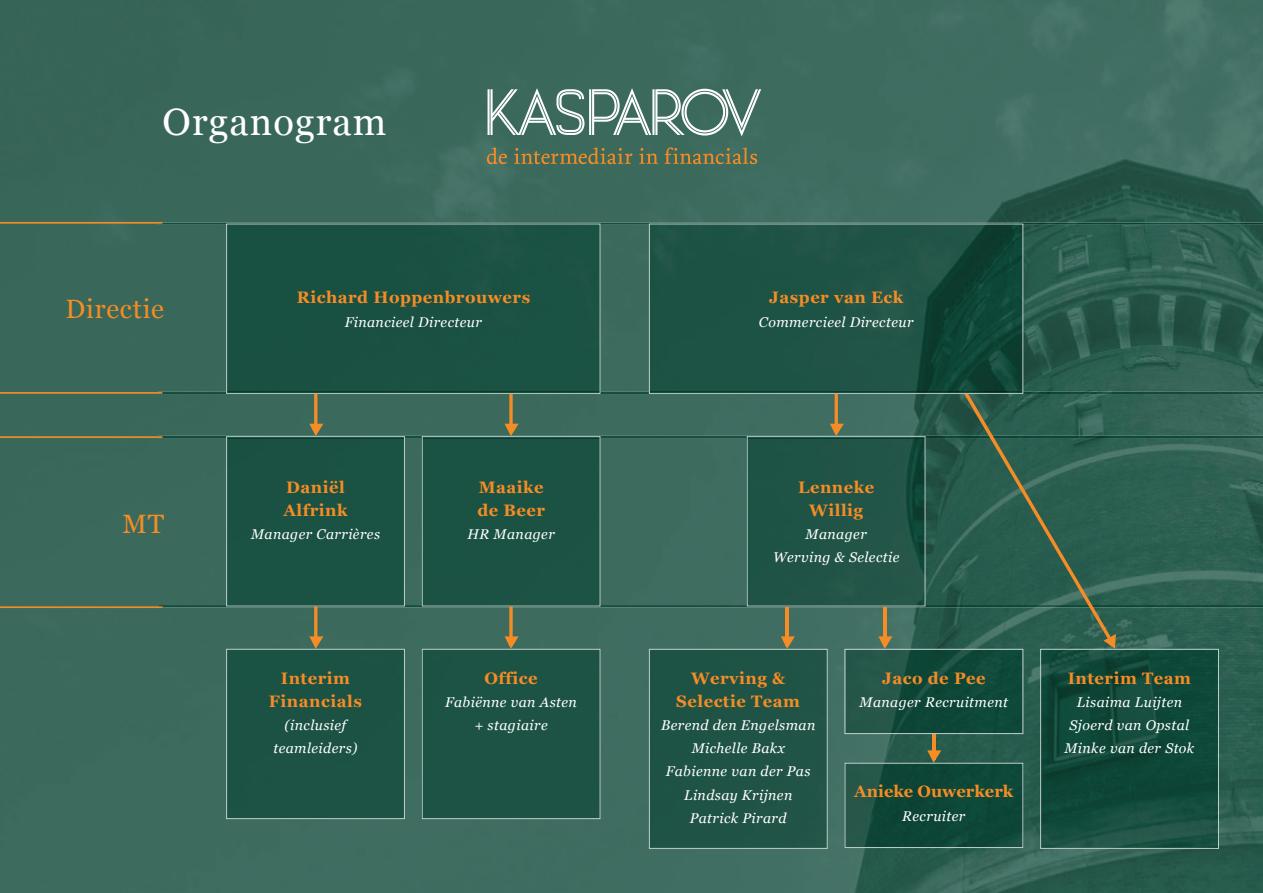
<style>
.page{position:relative;width:1263px;height:893px;background:#fff}
.page>*{position:absolute;margin:0;border:0;box-sizing:border-box;transform-origin:0 0}
.t1{font:38.1px "Georgia";letter-spacing:.03em;color:#fff}
.t2{font:26.55px "Georgia";letter-spacing:.03em;color:#f68c25}
.t3{font:700 16.5px/23.2px "Georgia";letter-spacing:.03em;color:#f68c25;text-align:center}
.t4{font:700 16.5px "Georgia";color:#f68c25}
.t5{font:italic 14.1px/23.2px "Georgia";letter-spacing:.03em;color:#fff;text-align:center}
</style>
<div class="page">
<img style="left:0;top:0;width:1263px;height:893px">
<img style="left:162px;top:392px;width:1101px;height:2px">
<img style="left:158px;top:223px;width:1105px;height:2px">
<img style="left:158px;top:605px;width:1105px;height:2px">
<img style="left:162px;top:436px;width:1101px;height:2px">
<div style="left:424px;top:651px;width:174px;height:166px;background:#1d5345"></div>
<div style="left:422px;top:649px;width:178px;height:170px;border:1px solid #c0cfcd"></div>
<div style="left:228px;top:651px;width:175px;height:166px;background:#1b5243"></div>
<div style="left:226px;top:649px;width:179px;height:170px;border:1px solid #c0cfcd"></div>
<hr style="left:0;top:222px;width:162px;height:2px;background:#f68c25">
<hr style="left:0;top:436px;width:162px;height:2px;background:#f68c25">
<hr style="left:0;top:392px;width:162px;height:2px;background:#f68c25">
<hr style="left:0;top:606px;width:162px;height:2px;background:#f68c25">
<div style="left:424px;top:438px;width:174px;height:166px;background:#1a5243"></div>
<div style="left:422px;top:436px;width:178px;height:170px;border:1px solid #c0cfcd"></div>
<div style="left:228px;top:226px;width:370px;height:166px;background:#1a5142"></div>
<div style="left:226px;top:224px;width:374px;height:170px;border:1px solid #c0cfcd"></div>
<img style="left:651px;top:226px;width:370px;height:166px">
<div style="left:649px;top:224px;width:374px;height:170px;border:1px solid #c0cfcd"></div>
<div style="left:228px;top:438px;width:175px;height:166px;background:#1a5243"></div>
<div style="left:226px;top:436px;width:179px;height:170px;border:1px solid #c0cfcd"></div>
<hr style="left:314px;top:606px;width:3px;height:39px;background:#f68c25">
<svg style="left:309px;top:636px;width:14px;height:13px"></svg>
<hr style="left:786px;top:606px;width:3px;height:39px;background:#f68c25">
<svg style="left:780px;top:636px;width:15px;height:13px"></svg>
<hr style="left:883px;top:606px;width:3px;height:39px;background:#f68c25">
<svg style="left:878px;top:636px;width:14px;height:13px"></svg>
<hr style="left:932px;top:734px;width:3px;height:25px;background:#f68c25">
<svg style="left:926px;top:750px;width:15px;height:13px"></svg>
<hr style="left:314px;top:394px;width:3px;height:39px;background:#f68c25">
<svg style="left:309px;top:424px;width:14px;height:12px"></svg>
<div style="left:749px;top:438px;width:174px;height:166px;background:#215446"></div>
<div style="left:747px;top:436px;width:178px;height:170px;border:1px solid #c0cfcd"></div>
<hr style="left:835px;top:394px;width:3px;height:39px;background:#f68c25">
<svg style="left:829px;top:424px;width:15px;height:12px"></svg>
<svg style="left:509px;top:606px;width:4px;height:30px"></svg>
<svg style="left:504px;top:636px;width:15px;height:13px"></svg>
<svg style="left:509px;top:394px;width:4px;height:30px"></svg>
<svg style="left:504px;top:424px;width:15px;height:12px"></svg>
<div style="left:651px;top:651px;width:175px;height:196px;background:#1f5345"></div>
<div style="left:649px;top:649px;width:179px;height:200px;border:1px solid #c0cfcd"></div>
<img style="left:847px;top:651px;width:174px;height:81px">
<div style="left:845px;top:649px;width:178px;height:85px;border:1px solid #c0cfcd"></div>
<img style="left:847px;top:765px;width:174px;height:81px">
<div style="left:845px;top:763px;width:178px;height:85px;border:1px solid #c0cfcd"></div>
<img style="left:1042px;top:651px;width:175px;height:196px">
<div style="left:1040px;top:649px;width:179px;height:200px;border:1px solid #c0cfcd"></div>
<svg style="left:487px;top:88px;width:274px;height:48px"></svg>
<svg style="left:487px;top:147px;width:20px;height:17px"></svg>
<svg style="left:514px;top:147px;width:118px;height:17px;background:#6a714e"></svg>
<svg style="left:639px;top:148px;width:19px;height:16px"></svg>
<svg style="left:664px;top:147px;width:93px;height:17px;background:#6b734f"></svg>
<svg style="left:964px;top:394px;width:152px;height:255px;background:#305f4f"></svg>
<h1 class="t1" style="left:163px;top:94px;width:225px">Organogram</h1>
<h2 class="t2" style="left:66px;top:289px;width:100px">Directie</h2>
<h2 class="t2" style="left:122px;top:504px;width:43px">MT</h2>
<p class="t3" style="left:297px;top:285px;width:235px">Richard Hoppenbrouwers</p>
<p class="t5" style="left:345px;top:309px;width:138px">Financieel Directeur</p>
<p class="t3" style="left:284px;top:475px;width:66px;text-align:left">Daniël<br>Alfrink</p>
<p class="t5" style="left:251px;top:522px;width:130px">Manager Carrières</p>
<p class="t3" style="left:269px;top:665px;width:94px">Interim<br>Financials</p>
<p class="t5" style="left:273px;top:713px;width:86px">(inclusief teamleiders)</p>
<p class="t3" style="left:477px;top:475px;width:69px;text-align:left">Maaike de Beer</p>
<p class="t5" style="left:468px;top:522px;width:89px">HR Manager</p>
<p class="t3" style="left:484px;top:665px;width:55px">Office</p>
<p class="t5" style="left:445px;top:690px;width:133px">Fabiënne van Asten + stagiaire</p>
<p class="t3" style="left:769px;top:285px;width:135px">Jasper van Eck</p>
<p class="t5" style="left:759px;top:309px;width:156px">Commercieel Directeur</p>
<p class="t3" style="left:798px;top:475px;width:78px">Lenneke<br>Willig</p>
<p class="t5" style="left:773px;top:522px;width:128px">Manager<br>Werving &amp; Selectie</p>
<p class="t3" style="left:676px;top:665px;width:125px">Werving &amp;<br>Selectie Team</p>
<p class="t5" style="left:661px;top:713px;width:156px">Berend den Engelsman<br>Michelle Bakx<br>Fabienne van der Pas<br>Lindsay Krijnen<br>Patrick Pirard</p>
<p class="t3" style="left:882px;top:665px;width:105px">Jaco de Pee</p>
<p class="t5" style="left:859px;top:690px;width:150px">Manager Recruitment</p>
<p class="t4" style="left:854px;top:779px;width:161px">Anieke Ouwerkerk</p>
<p class="t5" style="left:902px;top:804px;width:65px">Recruiter</p>
<p class="t3" style="left:1068px;top:665px;width:125px">Interim Team</p>
<p class="t5" style="left:1064px;top:690px;width:131px">Lisaima Luijten<br>Sjoerd van Opstal<br>Minke van der Stok</p>
</div>
